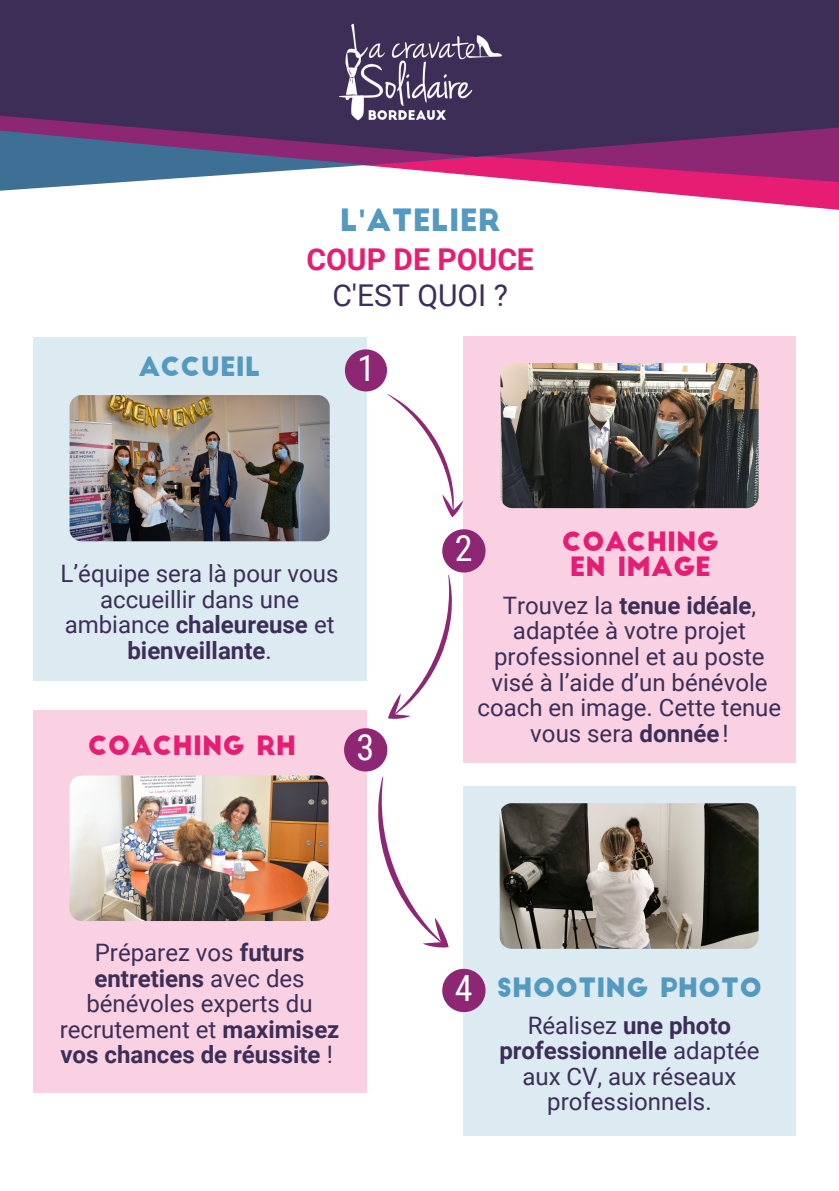
<style>
.page{position:relative;width:839px;height:1191px;background:#fff}
.page>*{position:absolute;margin:0;border:0;box-sizing:border-box;transform-origin:0 0}
.t1{font:36px "Roboto Condensed";color:#fff}
.t2{font:700 30px "Roboto";color:#e61d72}
.t3{font:30px "Roboto";color:#3d2e58}
.t4{font:30px "Big John";color:#5499bf}
.t5{font:26px/25.6px "Big John";color:#e61d72}
.t6{font:26px "Big John";color:#5499bf}
.t7{font:24px/25.6px "Roboto";color:#3d2e58;text-align:center}
.t8{font:700 24px "Roboto";color:#3d2e58}
.s1{font-family:"Noto Sans";font-weight:700}
.s2{font-weight:700}
.s3{font-weight:400}
</style>
<div class="page">
<svg style="left:671px;top:194px;width:167px;height:16px"></svg>
<svg style="left:0;top:165px;width:162px;height:26px;fill:#3e6f94"></svg>
<svg style="left:0;top:157px;width:162px;height:8px"></svg>
<svg style="left:162px;top:157px;width:676px;height:37px"></svg>
<svg style="left:351px;top:157px;width:212px;height:8px"></svg>
<svg style="left:0;top:0;width:305px;height:157px;background:#45325f"></svg>
<svg style="left:535px;top:2px;width:303px;height:155px;background:#452d5a"></svg>
<img style="left:305px;top:0;width:230px;height:162px">
<div style="left:463px;top:337px;width:332px;height:426px;background:#fad1e2"></div>
<img style="left:500px;top:363px;width:258px;height:145px;border-radius:12px">
<div style="left:33px;top:710px;width:333px;height:383px;background:#fad1e2"></div>
<img style="left:70px;top:775px;width:258px;height:146px;border-radius:12px">
<div style="left:463px;top:786px;width:332px;height:350px;background:#dceaf2"></div>
<img style="left:499px;top:803px;width:259px;height:146px;border-radius:12px">
<div style="left:33px;top:337px;width:333px;height:343px;background:#dceaf2"></div>
<svg style="left:442px;top:969px;width:43px;height:43px"></svg>
<img style="left:70px;top:395px;width:260px;height:146px;border-radius:12px">
<svg style="left:345px;top:349px;width:118px;height:169px"></svg>
<svg style="left:344px;top:529px;width:141px;height:424px"></svg>
<p class="t6" style="left:139px;top:357px;width:124px">ACCUEIL</p>
<p class="t4" style="left:340px;top:209px;width:162px">L<span class="s1">'</span>ATELIER</p>
<p class="t2" style="left:306px;top:242px;width:229px">COUP DE POUCE</p>
<p class="t3" style="left:332px;top:278px;width:177px">C'EST QUOI ?</p>
<p class="t1" style="left:357px;top:348px;width:19px">1</p>
<p class="t7" style="left:61px;top:561px;width:279px">L’équipe sera là pour vous accueillir dans une ambiance <span class="s2">chaleureuse</span> et</p>
<p class="t8" style="left:127px;top:636px;width:146px">bienveillante<span class="s3">.</span></p>
<p class="t5" style="left:88px;top:736px;width:210px">COACHING RH</p>
<p class="t1" style="left:356px;top:727px;width:19px">3</p>
<p class="t7" style="left:60px;top:940px;width:281px">Préparez vos <span class="s2">futurs entretiens</span> avec des bénévoles experts du recrutement et <span class="s2">maximisez vos chances de réussite</span> !</p>
<p class="t1" style="left:454px;top:528px;width:19px">2</p>
<p class="t5" style="left:562px;top:532px;width:158px">COACHING<br>EN IMAGE</p>
<p class="t7" style="left:477px;top:593px;width:305px">Trouvez la <span class="s2">tenue idéale</span>, adaptée à votre projet professionnel et au poste visé à l’aide d’un bénévole coach en image. Cette tenue vous sera <span class="s2">donnée</span>!</p>
<p class="t1" style="left:454px;top:967px;width:19px">4</p>
<p class="t6" style="left:497px;top:978px;width:267px">SHOOTING PHOTO</p>
<p class="t7" style="left:499px;top:1013px;width:262px">Réalisez <span class="s2">une photo professionnelle</span> adaptée aux CV, aux réseaux professionnels.</p>
</div>
